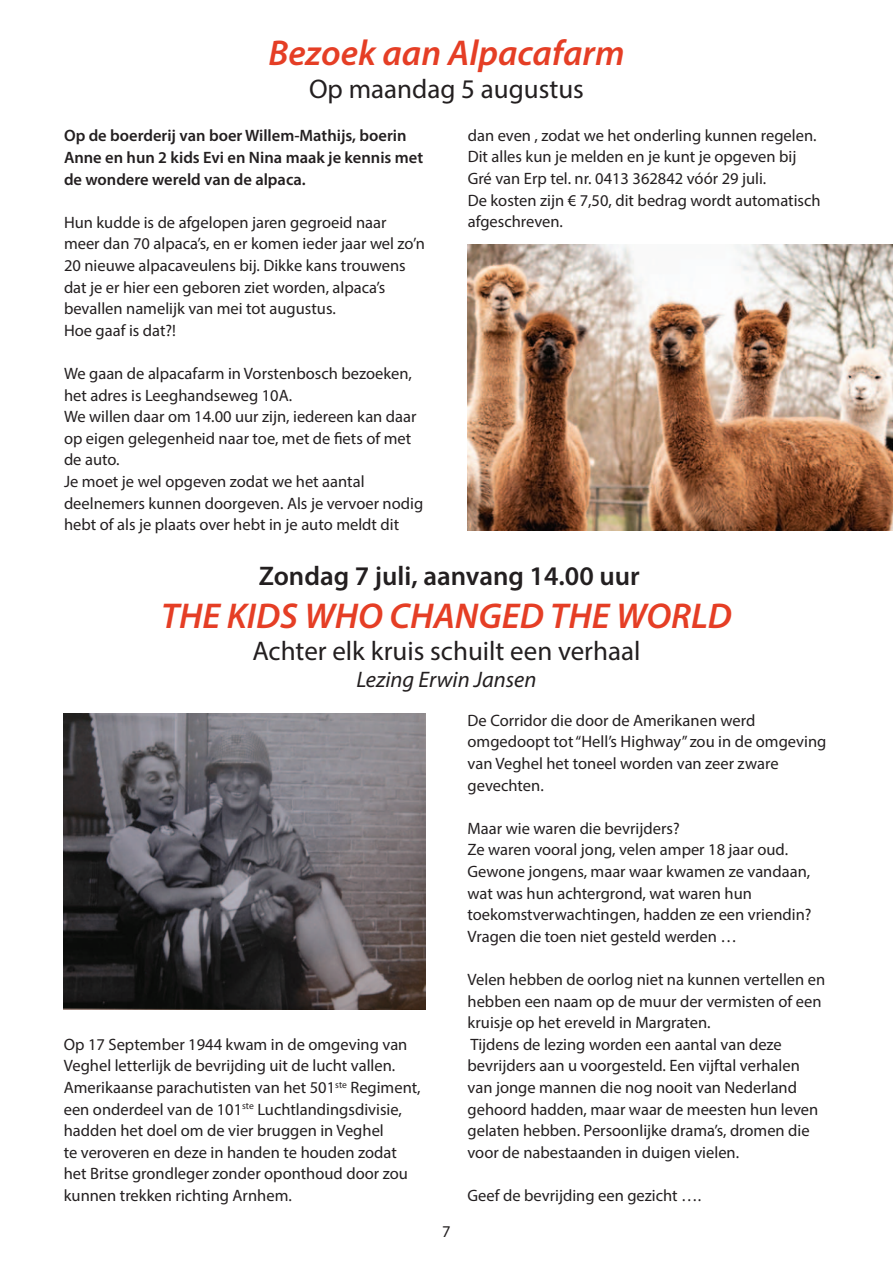
<style>
.page{position:relative;width:893px;height:1263px;background:#fff}
.page>*{position:absolute;margin:0;border:0;box-sizing:border-box;transform-origin:0 0}
.t1{font:italic 600 36px "Myriad Pro";color:#e53e25}
.t2{font:27px "Myriad Pro";color:#231f20}
.t3{font:600 27px "Myriad Pro";color:#231f20}
.t4{font:italic 22.5px "Myriad Pro";color:#231f20}
.t5{font:16.5px/21.6px "Myriad Pro";color:#231f20}
.t6{font:600 16.5px/21.6px "Myriad Pro";color:#231f20}
</style>
<div class="page">
<img style="left:468px;top:245px;width:425px;height:285px">
<img style="left:64px;top:713px;width:361px;height:297px">
<h1 class="t1" style="left:268px;top:30px;width:358px">Bezoek aan Alpacafarm</h1>
<h2 class="t2" style="left:309px;top:72px;width:276px">Op maandag 5 augustus</h2>
<p class="t5" style="left:468px;top:124px;width:354px">dan even , zodat we het onderling kunnen regelen.<br>Dit alles kun je melden en je kunt je opgeven bij Gré van Erp tel. nr. 0413 362842 vóór 29 juli.<br>De kosten zijn € 7,50, dit bedrag wordt automatisch afgeschreven.</p>
<p class="t6" style="left:64px;top:125px;width:361px">Op de boerderij van boer Willem-Mathijs, boerin<br>Anne en hun 2 kids Evi en Nina maak je kennis met de wondere wereld van de alpaca.</p>
<p class="t5" style="left:64px;top:211px;width:363px">Hun kudde is de afgelopen jaren gegroeid naar meer dan 70 alpaca’s, en er komen ieder jaar wel zo’n 20 nieuwe alpacaveulens bij. Dikke kans trouwens dat je er hier een geboren ziet worden, alpaca’s bevallen namelijk van mei tot augustus.<br>Hoe gaaf is dat?!</p>
<p class="t5" style="left:64px;top:362px;width:361px">We gaan de alpacafarm in Vorstenbosch bezoeken, het adres is Leeghandseweg 10A.<br>We willen daar om 14.00 uur zijn, iedereen kan daar op eigen gelegenheid naar toe, met de ets of met de auto.<br>Je moet je wel opgeven zodat we het aantal deelnemers kunnen doorgeven. Als je vervoer nodig hebt of als je plaats over hebt in je auto meldt dit</p>
<h2 class="t3" style="left:259px;top:558px;width:383px">Zondag 7 juli, aanvang 14.00 uur</h2>
<h1 class="t1" style="left:161px;top:593px;width:572px">THE KIDS WHO CHANGED THE WORLD</h1>
<h2 class="t2" style="left:252px;top:634px;width:390px">Achter elk kruis schuilt een verhaal</h2>
<h3 class="t4" style="left:357px;top:666px;width:181px">Lezing Erwin Jansen</h3>
<p class="t5" style="left:467px;top:709px;width:360px">De Corridor die door de Amerikanen werd omgedoopt tot “Hell’s Highway” zou in de omgeving van Veghel het toneel worden van zeer zware gevechten.</p>
<p class="t5" style="left:467px;top:817px;width:346px">Maar wie waren die bevrijders?<br>Ze waren vooral jong, velen amper 18 jaar oud.<br>Gewone jongens, maar waar kwamen ze vandaan, wat was hun achtergrond, wat waren hun toekomstverwachtingen, hadden ze een vriendin?<br>Vragen die toen niet gesteld werden …</p>
<p class="t5" style="left:467px;top:968px;width:359px">Velen hebben de oorlog niet na kunnen vertellen en hebben een naam op de muur der vermisten of een kruisje op het ereveld in Margraten.<br>Tijdens de lezing worden een aantal van deze bevrijders aan u voorgesteld. Een vijftal verhalen van jonge mannen die nog nooit van Nederland gehoord hadden, maar waar de meesten hun leven gelaten hebben. Persoonlijke drama’s, dromen die voor de nabestaanden in duigen vielen.</p>
<p class="t5" style="left:467px;top:1184px;width:235px">Geef de bevrijding een gezicht ….</p>
<p class="t5" style="left:64px;top:1033px;width:358px">Op 17 September 1944 kwam in de omgeving van Veghel letterlijk de bevrijding uit de lucht vallen.<br>Amerikaanse parachutisten van het 501<sup>ste</sup> Regiment, een onderdeel van de 101<sup>ste</sup> Luchtlandingsdivisie, hadden het doel om de vier bruggen in Veghel<br>te veroveren en deze in handen te houden zodat het Britse grondleger zonder oponthoud door zou kunnen trekken richting Arnhem.</p>
<p class="t5" style="left:442px;top:1220px;width:10px">7</p>
</div>
